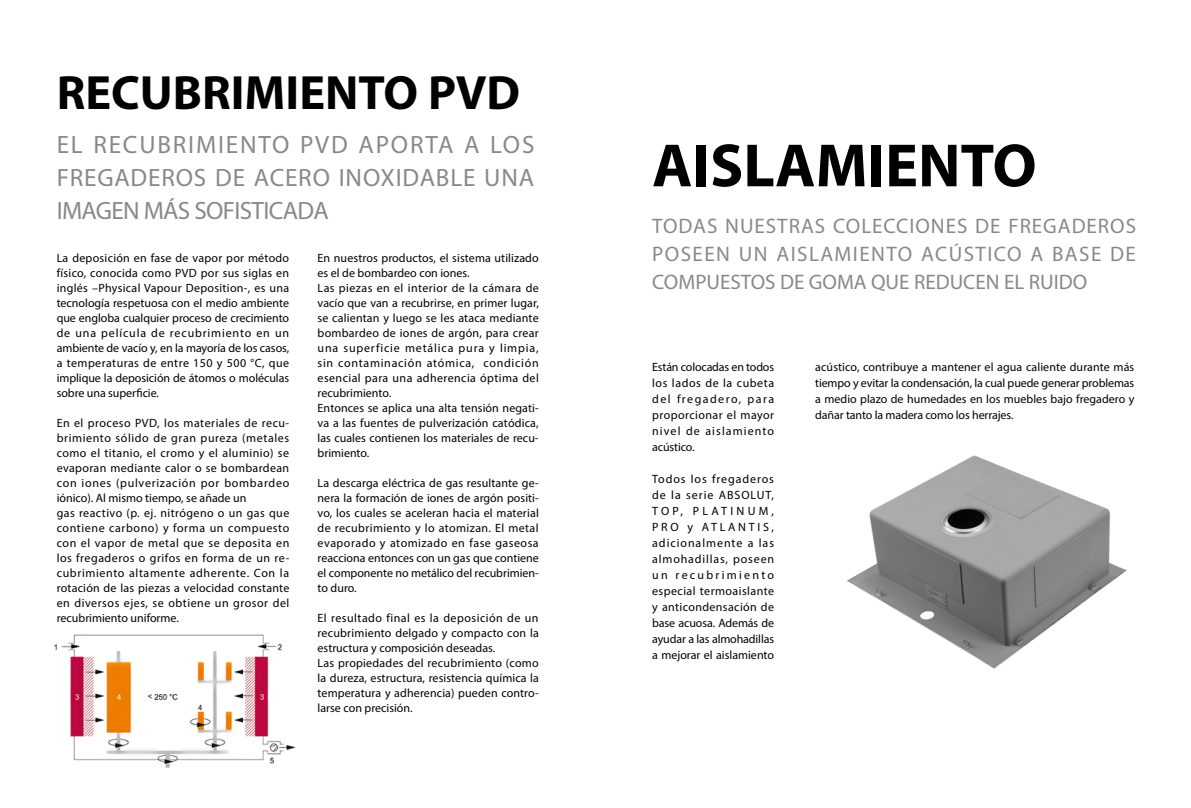
<style>
.page{position:relative;width:1191px;height:808px;background:#fff}
.page>*{position:absolute;margin:0;border:0;box-sizing:border-box;transform-origin:0 0}
.t1{font:700 61.5px "Myriad Pro";color:#000}
.t2{font:700 48.3px "Myriad Pro";color:#000}
.t3{font:25.1px/33px "Myriad Pro";letter-spacing:.025em;color:#898989;text-align:justify}
.t4{font:21px/28px "Myriad Pro";color:#898989;text-align:justify}
.t5{font:12px/15px "Myriad Pro";letter-spacing:.02em;color:#000;text-align:justify}
.t6{font:12px/15px "Myriad Pro";letter-spacing:.04em;color:#000}
</style>
<div class="page">
<img style="left:847px;top:455px;width:280px;height:214px">
<img style="left:54px;top:634px;width:242px;height:134px">
<h2 class="t2" style="left:57px;top:61px;width:465px">RECUBRIMIENTO PVD</h2>
<h3 class="t3" style="left:57px;top:128px;width:479px">EL RECUBRIMIENTO PVD APORTA A LOS FREGADEROS DE ACERO INOXIDABLE UNA IMAGEN MÁS SOFISTICADA</h3>
<p class="t5" style="left:57px;top:250px;width:234px">La deposición en fase de vapor por método físico, conocida como PVD por sus siglas en inglés –Physical Vapour Deposition-, es una tecnología respetuosa con el medio ambiente que engloba cualquier proceso de crecimiento de una película de recubrimiento en un ambiente de vacío y, en la mayoría de los casos, a temperaturas de entre 150 y 500 °C, que implique la deposición de átomos o moléculas sobre una superficie.</p>
<p class="t6" style="left:57px;top:415px;width:234px">En el proceso PVD, los materiales de recu&shy;brimiento sólido de gran pureza (metales como el titanio, el cromo y el aluminio) se evaporan mediante calor o se bombardean con iones (pulverización por bombardeo iónico). Al mismo tiempo, se añade un<br>gas reactivo (p. ej. nitrógeno o un gas que contiene carbono) y forma un compuesto con el vapor de metal que se deposita en los fregaderos o grifos en forma de un re&shy;cubrimiento altamente adherente. Con la rotación de las piezas a velocidad constante en diversos ejes, se obtiene un grosor del recubrimiento uniforme.</p>
<p class="t5" style="left:317px;top:250px;width:223px;text-align:left">En nuestros productos, el sistema utilizado es el de bombardeo con iones.<br>Las piezas en el interior de la cámara de vacío que van a recubrirse, en primer lugar, se calientan y luego se les ataca mediante bombardeo de iones de argón, para crear una superficie metálica pura y limpia, sin contaminación atómica, condición esencial para una adherencia óptima del recubrimiento.<br>Entonces se aplica una alta tensión negati&shy;va a las fuentes de pulverización catódica, las cuales contienen los materiales de recu&shy;brimiento.</p>
<p class="t5" style="left:317px;top:475px;width:223px">La descarga eléctrica de gas resultante ge&shy;nera la formación de iones de argón positi&shy;vo, los cuales se aceleran hacia el material de recubrimiento y lo atomizan. El metal evaporado y atomizado en fase gaseosa reacciona entonces con un gas que contiene el componente no metálico del recubrimien&shy;to duro.</p>
<p class="t5" style="left:317px;top:610px;width:223px;text-align:left">El resultado final es la deposición de un recubrimiento delgado y compacto con la estructura y composición deseadas.<br>Las propiedades del recubrimiento (como la dureza, estructura, resistencia química la temperatura y adherencia) pueden contro&shy;larse con precisión.</p>
<h1 class="t1" style="left:652px;top:125px;width:386px">AISLAMIENTO</h1>
<h3 class="t4" style="left:652px;top:211px;width:485px">TODAS NUESTRAS COLECCIONES DE FREGADEROS POSEEN UN AISLAMIENTO ACÚSTICO A BASE DE COMPUESTOS DE GOMA QUE REDUCEN EL RUIDO</h3>
<p class="t5" style="left:652px;top:359px;width:123px;line-height:16px">Están colocadas en todos los lados de la cubeta del fregadero, para proporcionar el mayor nivel de aislamiento acústico.</p>
<p class="t5" style="left:652px;top:471px;width:123px;line-height:16px">Todos los fregaderos de la serie ABSOLUT, TOP, PLATINUM, PRO y ATLANTIS, adicionalmente a las almohadillas, poseen un recubrimiento especial termoaislante y anticondensación de base acuosa. Además de ayudar a las almohadillas a mejorar el aislamiento</p>
<p class="t5" style="left:815px;top:359px;width:321px;line-height:16px">acústico, contribuye a mantener el agua caliente durante más tiempo y evitar la condensación, la cual puede generar problemas a medio plazo de humedades en los muebles bajo fregadero y dañar tanto la madera como los herrajes.</p>
</div>
